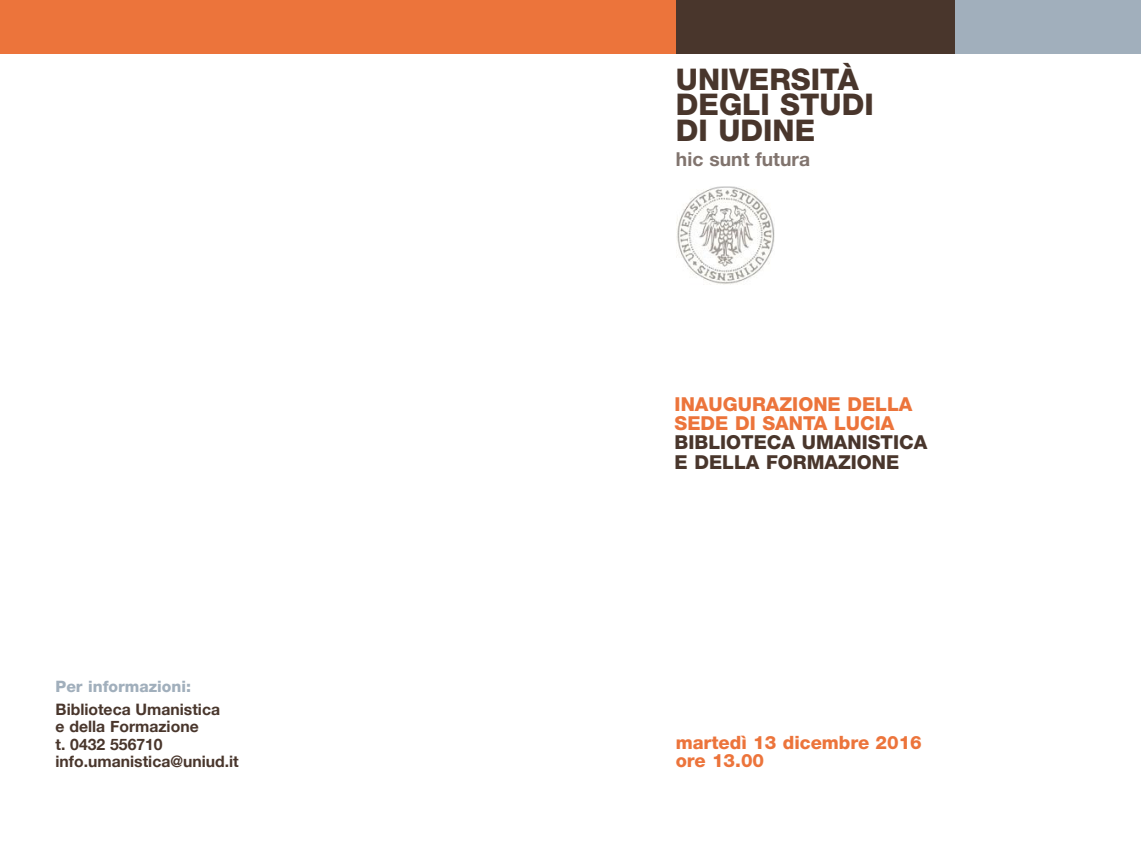
<style>
.page{position:relative;width:1141px;height:844px;background:#fff}
.page>*{position:absolute;margin:0;border:0;box-sizing:border-box;transform-origin:0 0}
.t1{font:800 29.93px/25.2px "Helvetica Neue";color:#49362c}
.t2{font:800 19.25px/19.2px "Helvetica Neue";color:#49362c}
.t3{font:800 19.25px/19.2px "Helvetica Neue";color:#ec743b}
.t4{font:700 19.25px "Helvetica Neue";color:#81746e}
.t5{font:800 18.38px/17.8px "Helvetica Neue";color:#ec743b}
.t6{font:700 15.75px/17.5px "Helvetica Neue";color:#49362c}
.t7{font:800 15.75px "Helvetica Neue";color:#a1afbc}
</style>
<div class="page">
<div style="left:0;top:0;width:689px;height:53px;background:#ec743b"></div>
<div style="left:920px;top:0;width:221px;height:53px;background:#a1afbc"></div>
<img style="left:676px;top:186px;width:98px;height:98px">
<div style="left:676px;top:0;width:279px;height:53px;background:#49362c"></div>
<p class="t7" style="left:56px;top:680px;width:137px">Per informazioni:</p>
<p class="t6" style="left:56px;top:699px;width:185px">Biblioteca Umanistica<br>e della Formazione<br>t. 0432 556710 info.umanistica@uniud.it</p>
<h1 class="t1" style="left:676px;top:69px;width:199px">UNIVERSITÀ<br>DEGLI STUDI<br>DI UDINE</h1>
<p class="t4" style="left:676px;top:152px;width:136px">hic sunt futura</p>
<p class="t3" style="left:675px;top:396px;width:239px">INAUGURAZIONE DELLA<br>SEDE DI SANTA LUCIA</p>
<p class="t2" style="left:675px;top:434px;width:254px">BIBLIOTECA UMANISTICA<br>E DELLA FORMAZIONE</p>
<p class="t5" style="left:676px;top:735px;width:248px">martedì 13 dicembre 2016 ore 13.00</p>
</div>
